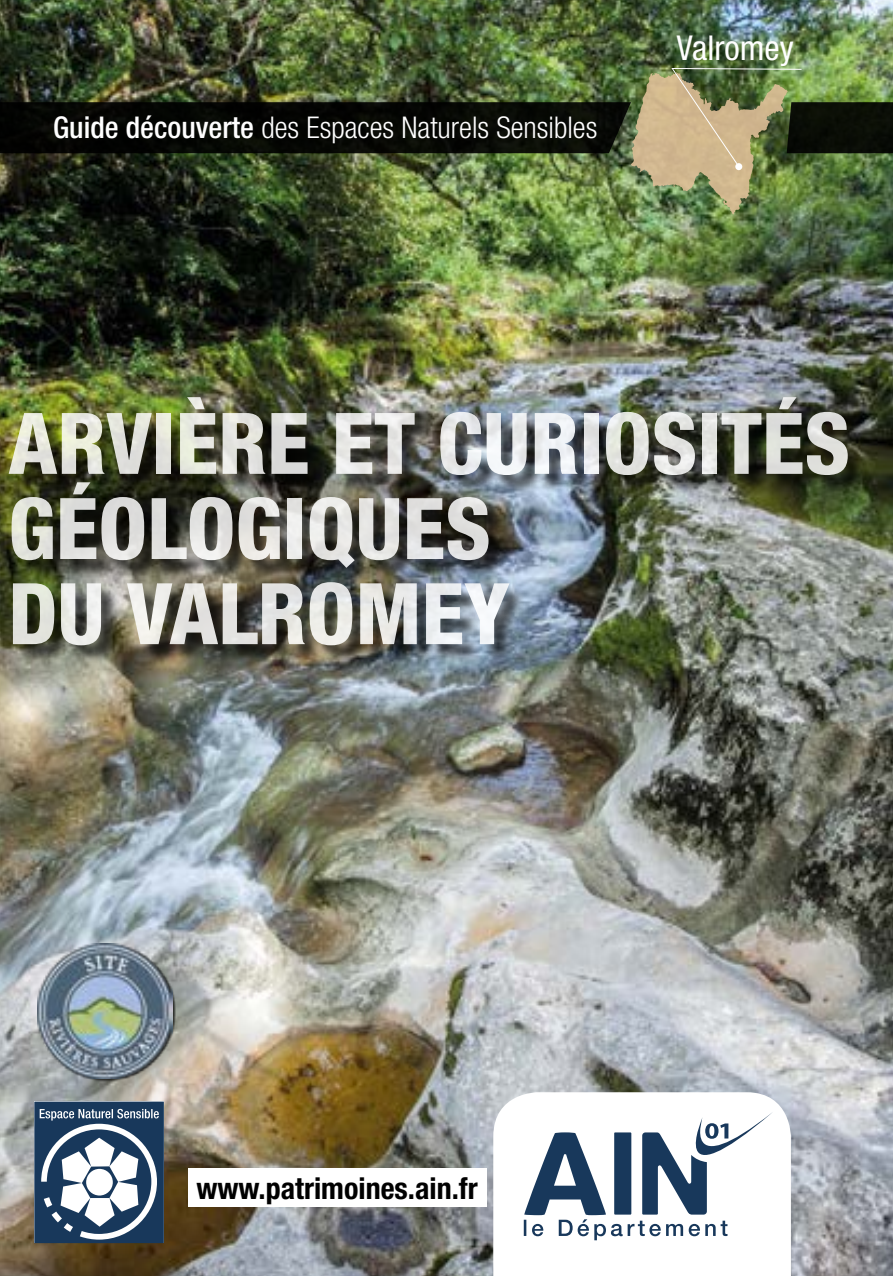
<style>
.page{position:relative;width:893px;height:1276px;background:#fff}
.page>*{position:absolute;margin:0;border:0;box-sizing:border-box;transform-origin:0 0}
.t1{font:800 condensed 85.2px/85.2px "Helvetica Neue LT Pro";color:#fff}
.t2{font:condensed 34.2px "Helvetica Neue LT Pro";color:#fff}
.t3{font:300 condensed 30px "Helvetica Neue LT Pro";color:#fff}
.t4{font:700 condensed 30px "Helvetica Neue LT Pro";color:#000}
.s1{font-weight:500}
</style>
<div class="page">
<img style="left:0;top:0;width:893px;height:1276px">
<div style="left:13px;top:400px;width:854px;height:264px;background:#000;opacity:.75"></div>
<svg style="left:493px;top:1092px;width:298px;height:184px"></svg>
<svg style="left:524px;top:1111px;width:249px;height:129px"></svg>
<svg style="left:34px;top:1101px;width:130px;height:142px"></svg>
<div style="left:188px;top:1168px;width:298px;height:39px;background:#fff"></div>
<img style="left:0;top:67px;width:893px;height:147px">
<div style="left:735px;top:163px;width:7px;height:7px;background:#fff;border-radius:50%"></div>
<div style="left:38px;top:944px;width:137px;height:137px;background:#000;opacity:.75"></div>
<img style="left:37px;top:943px;width:135px;height:135px">
<p class="t3" style="left:53px;top:111px;width:546px"><span class="s1">Guide découverte</span> des Espaces Naturels Sensibles</p>
<p class="t2" style="left:677px;top:28px;width:118px">Valromey</p>
<h1 class="t1" style="left:9px;top:399px;width:843px">ARVIÈRE ET CURIOSITÉS<br>GÉOLOGIQUES<br>DU VALROMEY</h1>
<p class="t4" style="left:196px;top:1169px;width:283px">www.patrimoines.ain.fr</p>
</div>
